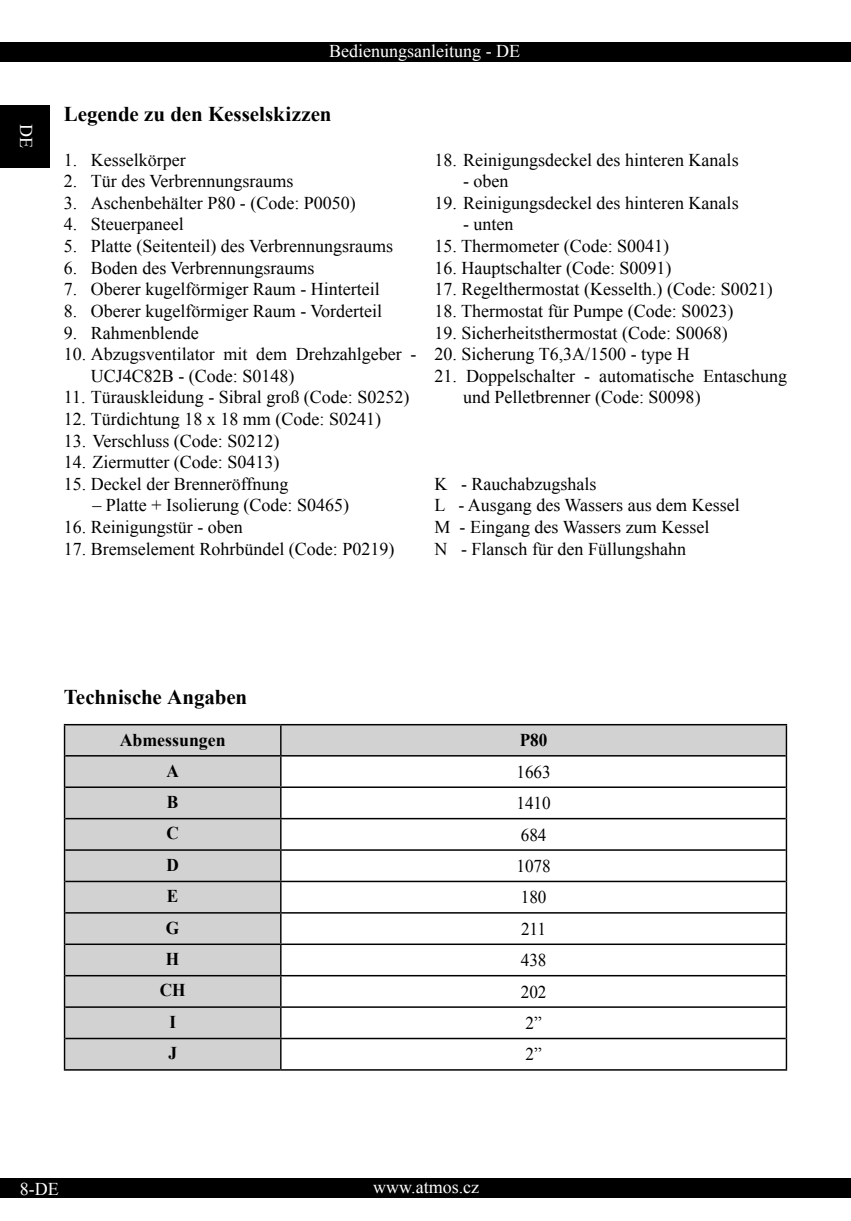
<style>
.page{position:relative;width:851px;height:1221px;background:#fff}
.page>*{position:absolute;margin:0;border:0;box-sizing:border-box;transform-origin:0 0}
.t1{font:700 21px "Times New Roman";letter-spacing:-.005em;color:#000}
.t2{font:18px/21.6px "Times New Roman";color:#000}
.t3{font:18px "Times New Roman";color:#fff}
.t4{font:18px "Times New Roman";color:#000;scale:.96 1}
.t5{font:700 18px "Times New Roman";color:#000;scale:.96 1}
.t6{font:700 18px "Times New Roman";color:#000}
</style>
<div class="page">
<div style="left:0;top:43px;width:850px;height:19px;background:#000"></div>
<div style="left:0;top:1178px;width:850px;height:20px;background:#000"></div>
<div style="left:0;top:105px;width:50px;height:63px;background:#000"></div>
<svg style="left:65px;top:725px;width:720px;height:344px"></svg>
<hr style="left:64px;top:724px;width:217px;height:1px;background:#000">
<hr style="left:281px;top:724px;width:506px;height:1px;background:#000">
<hr style="left:65px;top:755px;width:216px;height:1px;background:#000">
<hr style="left:281px;top:755px;width:504px;height:1px;background:#000">
<hr style="left:65px;top:786px;width:216px;height:2px;background:#000">
<hr style="left:281px;top:786px;width:504px;height:2px;background:#000">
<hr style="left:65px;top:817px;width:216px;height:2px;background:#000">
<hr style="left:281px;top:817px;width:504px;height:2px;background:#000">
<hr style="left:65px;top:849px;width:216px;height:1px;background:#000">
<hr style="left:281px;top:849px;width:504px;height:1px;background:#000">
<hr style="left:65px;top:880px;width:216px;height:2px;background:#000">
<hr style="left:281px;top:880px;width:504px;height:2px;background:#000">
<hr style="left:65px;top:912px;width:216px;height:1px;background:#000">
<hr style="left:281px;top:912px;width:504px;height:1px;background:#000">
<hr style="left:65px;top:943px;width:216px;height:2px;background:#000">
<hr style="left:281px;top:943px;width:504px;height:2px;background:#000">
<hr style="left:65px;top:974px;width:216px;height:2px;background:#000">
<hr style="left:281px;top:974px;width:504px;height:2px;background:#000">
<hr style="left:65px;top:1006px;width:216px;height:1px;background:#000">
<hr style="left:281px;top:1006px;width:504px;height:1px;background:#000">
<hr style="left:65px;top:1037px;width:216px;height:2px;background:#000">
<hr style="left:281px;top:1037px;width:504px;height:2px;background:#000">
<hr style="left:64px;top:1069px;width:217px;height:1px;background:#000">
<hr style="left:281px;top:1069px;width:506px;height:1px;background:#000">
<hr style="left:64px;top:725px;width:1px;height:30px;background:#000">
<hr style="left:280px;top:725px;width:1px;height:30px;background:#000">
<hr style="left:785px;top:725px;width:2px;height:30px;background:#000">
<hr style="left:64px;top:755px;width:1px;height:32px;background:#000">
<hr style="left:280px;top:756px;width:1px;height:30px;background:#000">
<hr style="left:785px;top:755px;width:2px;height:32px;background:#000">
<hr style="left:64px;top:787px;width:1px;height:31px;background:#000">
<svg style="left:280px;top:788px;width:1px;height:29px"></svg>
<hr style="left:785px;top:787px;width:2px;height:31px;background:#000">
<hr style="left:64px;top:818px;width:1px;height:32px;background:#000">
<hr style="left:280px;top:819px;width:1px;height:30px;background:#000">
<hr style="left:785px;top:818px;width:2px;height:32px;background:#000">
<hr style="left:64px;top:850px;width:1px;height:31px;background:#000">
<hr style="left:280px;top:850px;width:1px;height:30px;background:#000">
<hr style="left:785px;top:850px;width:2px;height:31px;background:#000">
<hr style="left:64px;top:881px;width:1px;height:31px;background:#000">
<hr style="left:280px;top:882px;width:1px;height:30px;background:#000">
<hr style="left:785px;top:881px;width:2px;height:31px;background:#000">
<hr style="left:64px;top:912px;width:1px;height:32px;background:#000">
<hr style="left:280px;top:913px;width:1px;height:30px;background:#000">
<hr style="left:785px;top:912px;width:2px;height:32px;background:#000">
<hr style="left:64px;top:944px;width:1px;height:31px;background:#000">
<svg style="left:280px;top:945px;width:1px;height:29px"></svg>
<hr style="left:785px;top:944px;width:2px;height:31px;background:#000">
<hr style="left:64px;top:975px;width:1px;height:32px;background:#000">
<hr style="left:280px;top:976px;width:1px;height:30px;background:#000">
<hr style="left:785px;top:975px;width:2px;height:32px;background:#000">
<hr style="left:64px;top:1007px;width:1px;height:31px;background:#000">
<hr style="left:280px;top:1007px;width:1px;height:30px;background:#000">
<hr style="left:785px;top:1007px;width:2px;height:31px;background:#000">
<hr style="left:64px;top:1038px;width:1px;height:31px;background:#000">
<hr style="left:280px;top:1039px;width:1px;height:30px;background:#000">
<hr style="left:785px;top:1038px;width:2px;height:31px;background:#000">
<p class="t3" style="left:38px;top:124px;width:25px;rotate:90deg">DE</p>
<p class="t3" style="left:329px;top:39px;width:192px">Bedienungsanleitung - DE</p>
<p class="t1" style="left:64px;top:99px;width:269px">Legende zu den Kesselskizzen</p>
<p class="t2" style="left:64px;top:148px;width:123px">1. Kesselkörper</p>
<p class="t2" style="left:64px;top:170px;width:231px">2. Tür des Verbrennungsraums</p>
<p class="t2" style="left:64px;top:192px;width:293px">3. Aschenbehälter P80 - (Code: P0050)</p>
<p class="t2" style="left:64px;top:213px;width:121px">4. Steuerpaneel</p>
<p class="t2" style="left:64px;top:235px;width:331px">5. Platte (Seitenteil) des Verbrennungsraums</p>
<p class="t2" style="left:64px;top:256px;width:252px">6. Boden des Verbrennungsraums</p>
<p class="t2" style="left:64px;top:278px;width:317px">7. Oberer kugelförmiger Raum - Hinterteil</p>
<p class="t2" style="left:64px;top:300px;width:320px">8. Oberer kugelförmiger Raum - Vorderteil</p>
<p class="t2" style="left:64px;top:321px;width:136px">9. Rahmenblende</p>
<p class="t2" style="left:91px;top:343px;width:327px;text-indent:-27px">10. Abzugsventilator mit dem Drehzahlgeber -<br>UCJ4C82B - (Code: S0148)</p>
<p class="t2" style="left:64px;top:386px;width:347px">11. Türauskleidung - Sibral groß (Code: S0252)</p>
<p class="t2" style="left:64px;top:408px;width:318px">12. Türdichtung 18 x 18 mm (Code: S0241)</p>
<p class="t2" style="left:64px;top:429px;width:217px">13. Verschluss (Code: S0212)</p>
<p class="t2" style="left:64px;top:451px;width:217px">14. Ziermutter (Code: S0413)</p>
<p class="t2" style="left:64px;top:472px;width:226px">15. Deckel der Brenneröffnung</p>
<p class="t2" style="left:92px;top:494px;width:258px">– Platte + Isolierung (Code: S0465)</p>
<p class="t2" style="left:64px;top:516px;width:180px">16. Reinigungstür - oben</p>
<p class="t2" style="left:64px;top:537px;width:332px">17. Bremselement Rohrbündel (Code: P0219)</p>
<p class="t2" style="left:434px;top:148px;width:305px">18. Reinigungsdeckel des hinteren Kanals</p>
<p class="t2" style="left:463px;top:170px;width:47px">- oben</p>
<p class="t2" style="left:434px;top:192px;width:305px">19. Reinigungsdeckel des hinteren Kanals</p>
<p class="t2" style="left:463px;top:213px;width:52px">- unten</p>
<p class="t2" style="left:434px;top:235px;width:236px">15. Thermometer (Code: S0041)</p>
<p class="t2" style="left:434px;top:256px;width:238px">16. Hauptschalter (Code: S0091)</p>
<p class="t2" style="left:434px;top:278px;width:339px">17. Regelthermostat (Kesselth.) (Code: S0021)</p>
<p class="t2" style="left:434px;top:300px;width:300px">18. Thermostat für Pumpe (Code: S0023)</p>
<p class="t2" style="left:434px;top:321px;width:294px">19. Sicherheitsthermostat (Code: S0068)</p>
<p class="t2" style="left:434px;top:343px;width:257px">20. Sicherung T6,3A/1500 - type H</p>
<p class="t2" style="left:463px;top:364px;width:325px;text-indent:-28px">21. Doppelschalter - automatische Entaschung und Pelletbrenner (Code: S0098)</p>
<p class="t2" style="left:434px;top:472px;width:307px">K - Rauchabzugshals<br>L - Ausgang des Wassers aus dem Kessel<br>M - Eingang des Wassers zum Kessel<br>N - Flansch für den Füllungshahn</p>
<p class="t1" style="left:64px;top:682px;width:185px">Technische Angaben</p>
<p class="t6" style="left:120px;top:727px;width:107px">Abmessungen</p>
<p class="t5" style="left:519px;top:727px;width:30px">P80</p>
<p class="t5" style="left:166px;top:758px;width:14px">A</p>
<p class="t4" style="left:516px;top:759px;width:37px">1663</p>
<p class="t5" style="left:167px;top:789px;width:13px">B</p>
<p class="t4" style="left:516px;top:791px;width:37px">1410</p>
<p class="t5" style="left:166px;top:820px;width:14px">C</p>
<p class="t4" style="left:520px;top:822px;width:28px">684</p>
<p class="t5" style="left:166px;top:852px;width:14px">D</p>
<p class="t4" style="left:516px;top:853px;width:37px">1078</p>
<p class="t5" style="left:167px;top:883px;width:13px">E</p>
<p class="t4" style="left:520px;top:885px;width:28px">180</p>
<p class="t5" style="left:166px;top:915px;width:15px">G</p>
<p class="t4" style="left:521px;top:916px;width:28px">211</p>
<p class="t5" style="left:166px;top:946px;width:15px">H</p>
<p class="t4" style="left:520px;top:948px;width:28px">438</p>
<p class="t5" style="left:160px;top:977px;width:28px">CH</p>
<p class="t4" style="left:520px;top:979px;width:28px">202</p>
<p class="t5" style="left:169px;top:1009px;width:8px">I</p>
<p class="t4" style="left:525px;top:1010px;width:18px">2”</p>
<p class="t5" style="left:168px;top:1040px;width:10px">J</p>
<p class="t4" style="left:525px;top:1041px;width:18px">2”</p>
<p class="t3" style="left:20px;top:1176px;width:40px">8-DE</p>
<p class="t3" style="left:373px;top:1174px;width:107px">www.atmos.cz</p>
</div>
